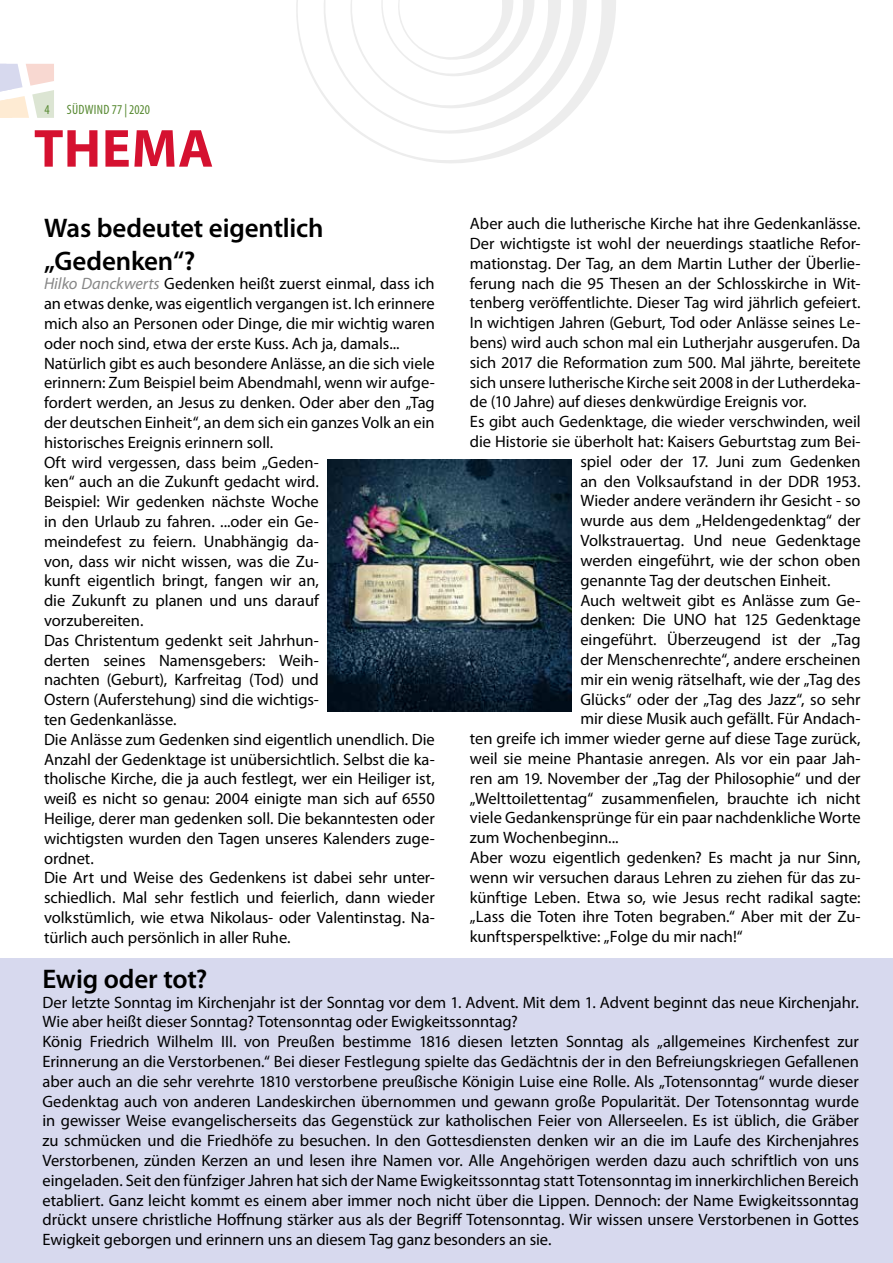
<style>
.page{position:relative;width:893px;height:1263px;background:#fff}
.page>*{position:absolute;margin:0;border:0;box-sizing:border-box;transform-origin:0 0}
.t1{font:700 54px "Myriad Pro";letter-spacing:.015em;color:#d51130}
.t2{font:600 27px/32.4px "Myriad Pro";letter-spacing:-.005em;color:#000}
.t3{font:16.5px/19.8px "Myriad Pro";letter-spacing:-.005em;color:#000}
.t4{font:condensed 13.5px "Myriad Pro";letter-spacing:.015em;color:#578931}
.s1{font-style:italic;color:#878787}
</style>
<div class="page">
<svg style="left:0;top:64px;width:54px;height:54px"></svg>
<svg style="left:296px;top:0;width:320px;height:163px"></svg>
<div style="left:0;top:959px;width:893px;height:304px;background:#d7d9ee"></div>
<img style="left:327px;top:459px;width:245px;height:253px">
<p class="t4" style="left:45px;top:102px;width:7px">4</p>
<p class="t4" style="left:67px;top:102px;width:84px">SÜDWIND 77 | 2020</p>
<h1 class="t1" style="left:34px;top:113px;width:181px">THEMA</h1>
<h2 class="t2" style="left:44px;top:211px;width:281px">Was bedeutet eigentlich „Gedenken“?</h2>
<p class="t3" style="left:44px;top:274px;width:392px"><span class="s1">Hilko Danckwerts</span> Gedenken heißt zuerst einmal, dass ich an etwas denke, was eigentlich vergangen ist. Ich erinnere mich also an Personen oder Dinge, die mir wichtig waren oder noch sind, etwa der erste Kuss. Ach ja, damals...<br>Natürlich gibt es auch besondere Anlässe, an die sich viele erinnern: Zum Beispiel beim Abendmahl, wenn wir aufge&shy;fordert werden, an Jesus zu denken. Oder aber den „Tag der deutschen Einheit“, an dem sich ein ganzes Volk an ein historisches Ereignis erinnern soll.<br>Oft wird vergessen, dass beim „Geden-<br>ken“ auch an die Zukunft gedacht wird.<br>Beispiel: Wir gedenken nächste Woche<br>in den Urlaub zu fahren. ...oder ein Ge-<br>meindefest zu feiern. Unabhängig da-<br>von, dass wir nicht wissen, was die Zu-<br>kunft eigentlich bringt, fangen wir an,<br>die Zukunft zu planen und uns darauf<br>vorzubereiten.<br>Das Christentum gedenkt seit Jahrhun-<br>derten seines Namensgebers: Weih-<br>nachten (Geburt), Karfreitag (Tod) und<br>Ostern (Auferstehung) sind die wichtigs-<br>ten Gedenkanlässe.<br>Die Anlässe zum Gedenken sind eigentlich unendlich. Die Anzahl der Gedenktage ist unübersichtlich. Selbst die ka&shy;tholische Kirche, die ja auch festlegt, wer ein Heiliger ist, weiß es nicht so genau: 2004 einigte man sich auf 6550<br>Heilige, derer man gedenken soll. Die bekanntesten oder wichtigsten wurden den Tagen unseres Kalenders zuge&shy;ordnet.<br>Die Art und Weise des Gedenkens ist dabei sehr unter&shy;schiedlich. Mal sehr festlich und feierlich, dann wieder volkstümlich, wie etwa Nikolaus- oder Valentinstag. Na&shy;türlich auch persönlich in aller Ruhe.</p>
<p class="t3" style="left:470px;top:214px;width:392px">Aber auch die lutherische Kirche hat ihre Gedenkanlässe.</p>
<p class="t3" style="left:470px;top:233px;width:392px">Der wichtigste ist wohl der neuerdings staatliche Refor-</p>
<p class="t3" style="left:470px;top:253px;width:392px">mationstag. Der Tag, an dem Martin Luther der Überlie-</p>
<p class="t3" style="left:470px;top:273px;width:392px">ferung nach die 95 Thesen an der Schlosskirche in Wit-</p>
<p class="t3" style="left:470px;top:293px;width:392px">tenberg veröffentlichte. Dieser Tag wird jährlich gefeiert.</p>
<p class="t3" style="left:470px;top:313px;width:392px">In wichtigen Jahren (Geburt, Tod oder Anlässe seines Le-</p>
<p class="t3" style="left:470px;top:332px;width:392px">bens) wird auch schon mal ein Lutherjahr ausgerufen. Da</p>
<p class="t3" style="left:470px;top:352px;width:392px">sich 2017 die Reformation zum 500. Mal jährte, bereitete</p>
<p class="t3" style="left:470px;top:372px;width:392px">sich unsere lutherische Kirche seit 2008 in der Lutherdeka-</p>
<p class="t3" style="left:470px;top:392px;width:338px">de (10 Jahre) auf dieses denkwürdige Ereignis vor.</p>
<p class="t3" style="left:470px;top:412px;width:392px">Es gibt auch Gedenktage, die wieder verschwinden, weil</p>
<p class="t3" style="left:470px;top:431px;width:392px">die Historie sie überholt hat: Kaisers Geburtstag zum Bei-</p>
<p class="t3" style="left:580px;top:451px;width:282px">spiel oder der 17. Juni zum Gedenken</p>
<p class="t3" style="left:580px;top:471px;width:282px">an den Volksaufstand in der DDR 1953.</p>
<p class="t3" style="left:580px;top:491px;width:282px">Wieder andere verändern ihr Gesicht - so</p>
<p class="t3" style="left:580px;top:511px;width:282px">wurde aus dem „Heldengedenktag“ der</p>
<p class="t3" style="left:580px;top:530px;width:282px">Volkstrauertag. Und neue Gedenktage</p>
<p class="t3" style="left:580px;top:550px;width:282px">werden eingeführt, wie der schon oben</p>
<p class="t3" style="left:580px;top:570px;width:252px">genannte Tag der deutschen Einheit.</p>
<p class="t3" style="left:580px;top:590px;width:282px">Auch weltweit gibt es Anlässe zum Ge-</p>
<p class="t3" style="left:580px;top:610px;width:282px">denken: Die UNO hat 125 Gedenktage</p>
<p class="t3" style="left:580px;top:629px;width:282px">eingeführt. Überzeugend ist der „Tag</p>
<p class="t3" style="left:580px;top:649px;width:282px">der Menschenrechte“, andere erscheinen</p>
<p class="t3" style="left:580px;top:669px;width:282px">mir ein wenig rätselhaft, wie der „Tag des</p>
<p class="t3" style="left:580px;top:689px;width:282px">Glücks“ oder der „Tag des Jazz“, so sehr</p>
<p class="t3" style="left:580px;top:709px;width:282px">mir diese Musik auch gefällt. Für Andach-</p>
<p class="t3" style="left:470px;top:728px;width:392px">ten greife ich immer wieder gerne auf diese Tage zurück,</p>
<p class="t3" style="left:470px;top:748px;width:392px">weil sie meine Phantasie anregen. Als vor ein paar Jah-</p>
<p class="t3" style="left:470px;top:768px;width:392px">ren am 19. November der „Tag der Philosophie“ und der</p>
<p class="t3" style="left:470px;top:788px;width:392px">„Welttoilettentag“ zusammenfielen, brauchte ich nicht</p>
<p class="t3" style="left:470px;top:808px;width:392px">viele Gedankensprünge für ein paar nachdenkliche Worte</p>
<p class="t3" style="left:470px;top:827px;width:150px">zum Wochenbeginn...</p>
<p class="t3" style="left:470px;top:847px;width:392px">Aber wozu eigentlich gedenken? Es macht ja nur Sinn,</p>
<p class="t3" style="left:470px;top:867px;width:392px">wenn wir versuchen daraus Lehren zu ziehen für das zu-</p>
<p class="t3" style="left:470px;top:887px;width:392px">künftige Leben. Etwa so, wie Jesus recht radikal sagte:</p>
<p class="t3" style="left:470px;top:907px;width:392px">„Lass die Toten ihre Toten begraben.“ Aber mit der Zu-</p>
<p class="t3" style="left:470px;top:926px;width:274px">kunftsperspelktive: „Folge du mir nach!“</p>
<h2 class="t2" style="left:43px;top:962px;width:167px">Ewig oder tot?</h2>
<p class="t3" style="left:43px;top:992px;width:818px">Der letzte Sonntag im Kirchenjahr ist der Sonntag vor dem 1. Advent. Mit dem 1. Advent beginnt das neue Kirchenjahr.<br>Wie aber heißt dieser Sonntag? Totensonntag oder Ewigkeitssonntag?<br>König Friedrich Wilhelm III. von Preußen bestimme 1816 diesen letzten Sonntag als „allgemeines Kirchenfest zur Erinnerung an die Verstorbenen.“ Bei dieser Festlegung spielte das Gedächtnis der in den Befreiungskriegen Gefallenen aber auch an die sehr verehrte 1810 verstorbene preußische Königin Luise eine Rolle. Als „Totensonntag“ wurde dieser Gedenktag auch von anderen Landeskirchen übernommen und gewann große Popularität. Der Totensonntag wurde in gewisser Weise evangelischerseits das Gegenstück zur katholischen Feier von Allerseelen. Es ist üblich, die Gräber zu schmücken und die Friedhöfe zu besuchen. In den Gottesdiensten denken wir an die im Laufe des Kirchenjahres Verstorbenen, zünden Kerzen an und lesen ihre Namen vor. Alle Angehörigen werden dazu auch schriftlich von uns eingeladen. Seit den fünfziger Jahren hat sich der Name Ewigkeitssonntag statt Totensonntag im innerkirchlichen Bereich etabliert. Ganz leicht kommt es einem aber immer noch nicht über die Lippen. Dennoch: der Name Ewigkeitssonntag drückt unsere christliche Hoffnung stärker aus als der Begriff Totensonntag. Wir wissen unsere Verstorbenen in Gottes Ewigkeit geborgen und erinnern uns an diesem Tag ganz besonders an sie.</p>
</div>
